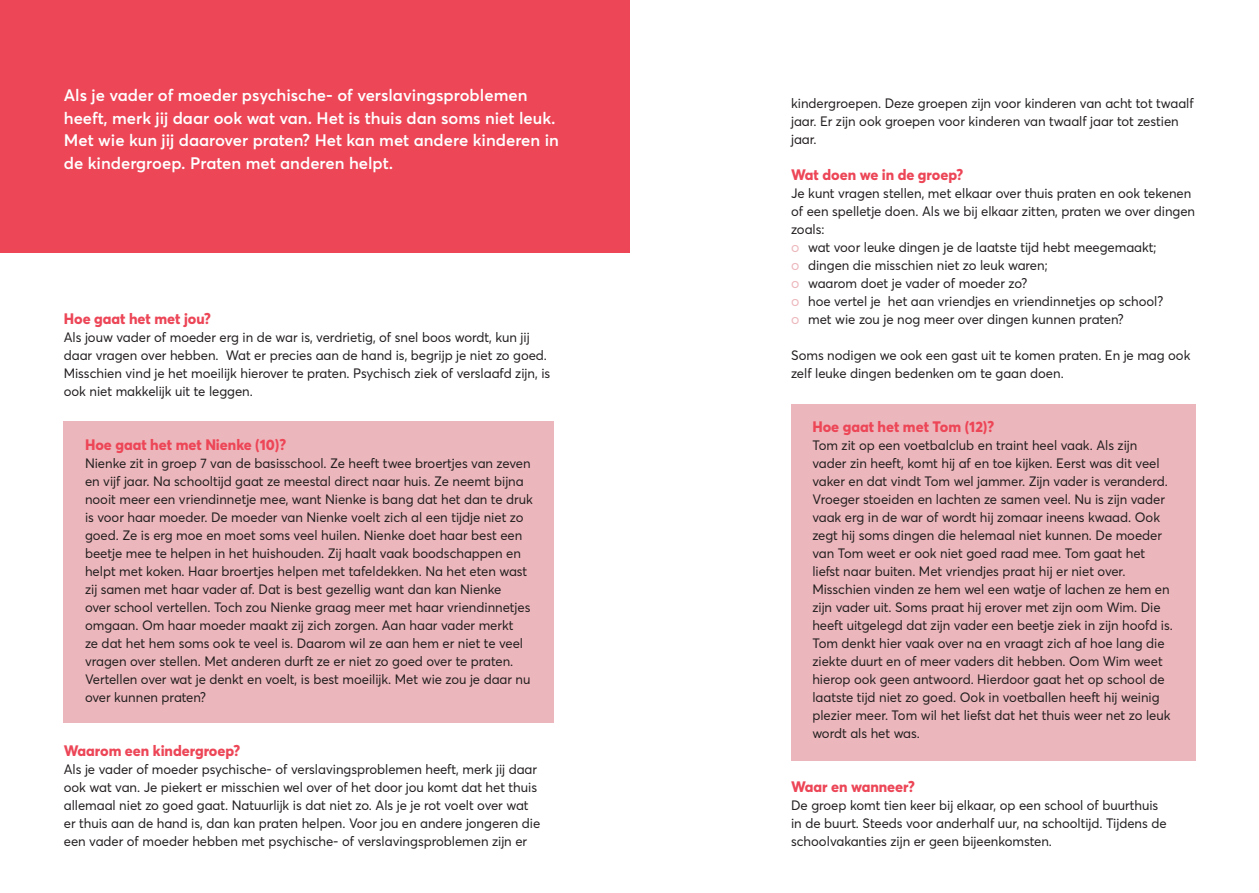
<style>
.page{position:relative;width:1259px;height:893px;background:#fff}
.page>*{position:absolute;margin:0;border:0;box-sizing:border-box;transform-origin:0 0}
.Inleiding{font:600 16.5px/22.5px "Averta";color:#fff}
.Tekst{font:800 15px "Averta";color:#ec4657}
.Tekst-2{font:13.5px/18px "Averta";color:#231f20}
.s1{color:#ecb7bc}
</style>
<div class="page">
<div style="left:791px;top:404px;width:404px;height:357px;background:#ecb7bc"></div>
<div style="left:64px;top:421px;width:490px;height:301px;background:#ecb7bc"></div>
<div style="left:0;top:0;width:629px;height:253px;background:#ec4657"></div>
<p class="Inleiding" style="left:64px;top:83px;width:497px">Als je vader of moeder psychische- of verslavingsproblemen heeft, merk jij daar ook wat van. Het is thuis dan soms niet leuk.<br>Met wie kun jij daarover praten? Het kan met andere kinderen in de kindergroep. Praten met anderen helpt.</p>
<p class="Tekst" style="left:64px;top:308px;width:148px">Hoe gaat het met jou?</p>
<p class="Tekst-2" style="left:64px;top:328px;width:488px">Als jouw vader of moeder erg in de war is, verdrietig, of snel boos wordt, kun jij daar vragen over hebben. Wat er precies aan de hand is, begrijp je niet zo goed.<br>Misschien vind je het moeilijk hierover te praten. Psychisch ziek of verslaafd zijn, is ook niet makkelijk uit te leggen.</p>
<p class="Tekst" style="left:85px;top:434px;width:203px">Hoe gaat het met Nienke (10)?</p>
<p class="Tekst-2" style="left:85px;top:454px;width:449px">Nienke zit in groep 7 van de basisschool. Ze heeft twee broertjes van zeven en vijf jaar. Na schooltijd gaat ze meestal direct naar huis. Ze neemt bijna nooit meer een vriendinnetje mee, want Nienke is bang dat het dan te druk is voor haar moeder. De moeder van Nienke voelt zich al een tijdje niet zo goed. Ze is erg moe en moet soms veel huilen. Nienke doet haar best een beetje mee te helpen in het huishouden. Zij haalt vaak boodschappen en helpt met koken. Haar broertjes helpen met tafeldekken. Na het eten wast zij samen met haar vader af. Dat is best gezellig want dan kan Nienke<br>over school vertellen. Toch zou Nienke graag meer met haar vriendinnetjes omgaan. Om haar moeder maakt zij zich zorgen. Aan haar vader merkt<br>ze dat het hem soms ook te veel is. Daarom wil ze aan hem er niet te veel vragen over stellen. Met anderen durft ze er niet zo goed over te praten.<br>Vertellen over wat je denkt en voelt, is best moeilijk. Met wie zou je daar nu over kunnen praten?</p>
<p class="Tekst" style="left:64px;top:740px;width:178px">Waarom een kindergroep?</p>
<p class="Tekst-2" style="left:64px;top:760px;width:478px">Als je vader of moeder psychische- of verslavingsproblemen heeft, merk jij daar ook wat van. Je piekert er misschien wel over of het door jou komt dat het thuis allemaal niet zo goed gaat. Natuurlijk is dat niet zo. Als je je rot voelt over wat er thuis aan de hand is, dan kan praten helpen. Voor jou en andere jongeren die een vader of moeder hebben met psychische- of verslavingsproblemen zijn er</p>
<p class="Tekst-2" style="left:791px;top:94px;width:404px">kindergroepen. Deze groepen zijn voor kinderen van acht tot twaalf jaar. Er zijn ook groepen voor kinderen van twaalf jaar tot zestien jaar.</p>
<p class="Tekst" style="left:791px;top:164px;width:173px">Wat doen we in de groep?</p>
<p class="Tekst-2" style="left:791px;top:184px;width:405px">Je kunt vragen stellen, met elkaar over thuis praten en ook tekenen of een spelletje doen. Als we bij elkaar zitten, praten we over dingen zoals:</p>
<p class="Tekst-2" style="left:791px;top:238px;width:367px"><span class="s1">0</span> wat voor leuke dingen je de laatste tijd hebt meegemaakt;</p>
<p class="Tekst-2" style="left:791px;top:256px;width:258px"><span class="s1">0</span> dingen die misschien niet zo leuk waren;</p>
<p class="Tekst-2" style="left:791px;top:274px;width:238px"><span class="s1">0</span> waarom doet je vader of moeder zo?</p>
<p class="Tekst-2" style="left:791px;top:292px;width:374px"><span class="s1">0</span> hoe vertel je het aan vriendjes en vriendinnetjes op school?</p>
<p class="Tekst-2" style="left:791px;top:310px;width:334px"><span class="s1">0</span> met wie zou je nog meer over dingen kunnen praten?</p>
<p class="Tekst-2" style="left:791px;top:346px;width:401px">Soms nodigen we ook een gast uit te komen praten. En je mag ook zelf leuke dingen bedenken om te gaan doen.</p>
<p class="Tekst" style="left:812px;top:416px;width:183px">Hoe gaat het met Tom (12)?</p>
<p class="Tekst-2" style="left:812px;top:436px;width:362px">Tom zit op een voetbalclub en traint heel vaak. Als zijn vader zin heeft, komt hij af en toe kijken. Eerst was dit veel vaker en dat vindt Tom wel jammer. Zijn vader is veranderd.<br>Vroeger stoeiden en lachten ze samen veel. Nu is zijn vader vaak erg in de war of wordt hij zomaar ineens kwaad. Ook zegt hij soms dingen die helemaal niet kunnen. De moeder van Tom weet er ook niet goed raad mee. Tom gaat het liefst naar buiten. Met vriendjes praat hij er niet over.<br>Misschien vinden ze hem wel een watje of lachen ze hem en zijn vader uit. Soms praat hij erover met zijn oom Wim. Die heeft uitgelegd dat zijn vader een beetje ziek in zijn hoofd is.<br>Tom denkt hier vaak over na en vraagt zich af hoe lang die ziekte duurt en of meer vaders dit hebben. Oom Wim weet hierop ook geen antwoord. Hierdoor gaat het op school de laatste tijd niet zo goed. Ook in voetballen heeft hij weinig plezier meer. Tom wil het liefst dat het thuis weer net zo leuk wordt als het was.</p>
<p class="Tekst" style="left:791px;top:776px;width:125px">Waar en wanneer?</p>
<p class="Tekst-2" style="left:791px;top:796px;width:377px">De groep komt tien keer bij elkaar, op een school of buurthuis in de buurt. Steeds voor anderhalf uur, na schooltijd. Tijdens de schoolvakanties zijn er geen bijeenkomsten.</p>
</div>
